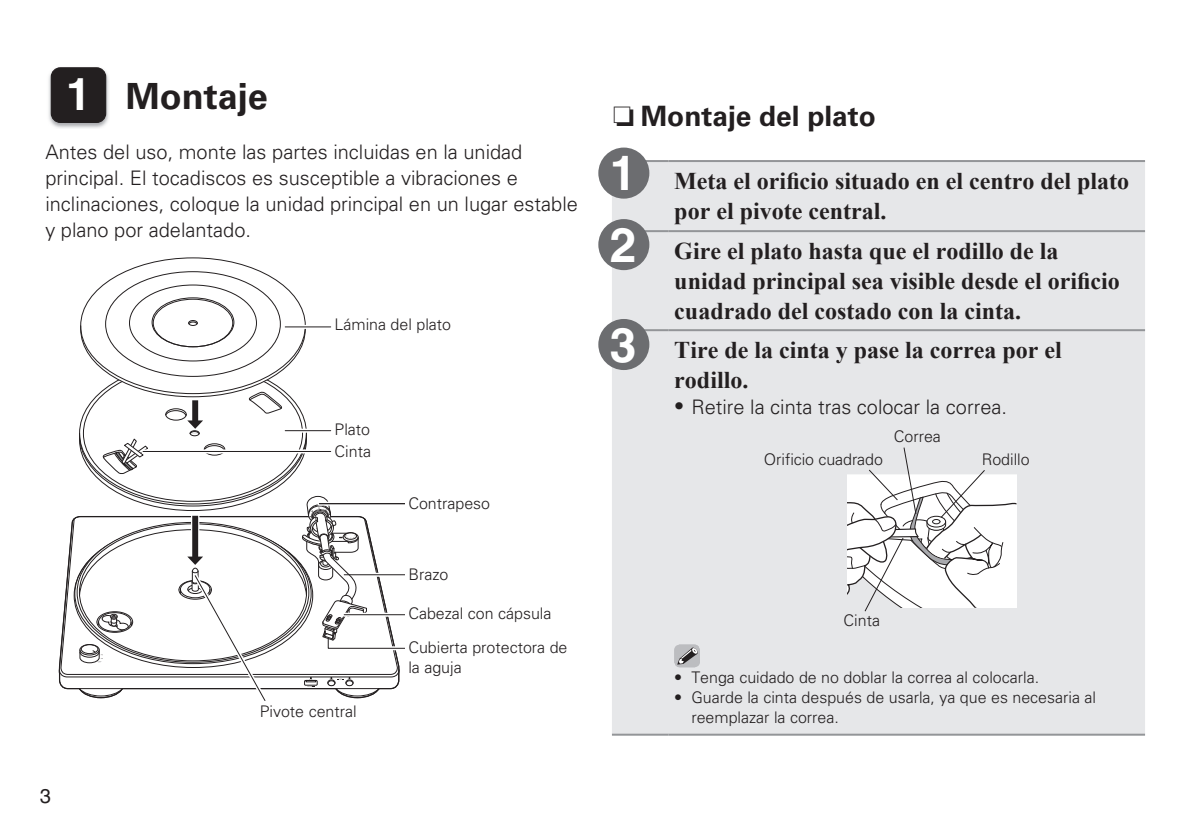
<style>
.page{position:relative;width:1191px;height:840px;background:#fff}
.page>*{position:absolute;margin:0;border:0;box-sizing:border-box;transform-origin:0 0}
.t1{font:700 48px "Helvetica LT Std";color:#fff}
.t2{font:700 36px "Univers LTCYR 65";color:#231f20}
.t3{font:700 28px "Univers LTCYR 65";color:#231f20}
.t4{font:700 24px/30px "Times New Roman";color:#231f20}
.t5{font:300 20px/26px "Univers LTCYR 45";color:#231f20}
.t6{font:20px "Helvetica LT Std";color:#231f20}
.t7{font:300 16px/20px "Univers LTCYR 45";color:#231f20}
.s1{font-family:"Helvetica LT Std";font-size:44.8px;color:#fff}
.s2{font-family:"Marks For Denon";font-weight:400}
.s3{font-family:"Univers LT Std"}
</style>
<div class="page">
<img style="left:48px;top:68px;width:61px;height:60px">
<div style="left:51px;top:68px;width:55px;height:54px;background:#231f20;border-radius:9px"></div>
<div style="left:51px;top:67px;width:55px;height:56px;border:1px solid #231f20;border-radius:9px"></div>
<div style="left:612px;top:162px;width:533px;height:571px;background:#e6e7e9"></div>
<hr style="left:612px;top:329px;width:56px;height:2px;background:#939598">
<hr style="left:612px;top:733px;width:56px;height:2px;background:#939598">
<hr style="left:612px;top:230px;width:56px;height:2px;background:#939598">
<hr style="left:668px;top:230px;width:477px;height:2px;background:#939598">
<hr style="left:668px;top:329px;width:477px;height:2px;background:#939598">
<hr style="left:612px;top:160px;width:56px;height:2px;background:#939598">
<hr style="left:668px;top:160px;width:477px;height:2px;background:#939598">
<hr style="left:668px;top:733px;width:477px;height:2px;background:#939598">
<svg style="left:848px;top:446px;width:168px;height:166px"></svg>
<svg style="left:674px;top:644px;width:26px;height:23px"></svg>
<div style="left:598px;top:219px;width:51px;height:51px;background:#6c6d70;border-radius:50%"></div>
<div style="left:598px;top:147px;width:51px;height:51px;background:#6c6d70;border-radius:50%"></div>
<div style="left:598px;top:319px;width:51px;height:51px;background:#6c6d70;border-radius:50%"></div>
<svg style="left:59px;top:257px;width:345px;height:444px"></svg>
<hr style="left:319px;top:503px;width:85px;height:1px;background:#231f20">
<hr style="left:344px;top:574px;width:60px;height:1px;background:#231f20">
<h2 class="t2" style="left:66px;top:71px;width:203px"><span class="s1">1</span> Montaje</h2>
<p class="t5" style="left:45px;top:138px;width:534px">Antes del uso, monte las partes incluidas en la unidad principal. El tocadiscos es susceptible a vibraciones e inclinaciones, coloque la unidad principal en un lugar estable y plano por adelantado.</p>
<p class="t7" style="left:334px;top:314px;width:118px">Lámina del plato</p>
<p class="t6" style="left:40px;top:784px;width:13px">3</p>
<p class="t7" style="left:334px;top:417px;width:38px;line-height:22.2px">Plato<br>Cinta</p>
<p class="t7" style="left:260px;top:700px;width:98px">Pivote central</p>
<p class="t7" style="left:408px;top:492px;width:83px">Contrapeso</p>
<p class="t7" style="left:408px;top:563px;width:41px">Brazo</p>
<p class="t7" style="left:408px;top:602px;width:145px">Cabezal con cápsula</p>
<p class="t7" style="left:408px;top:636px;width:161px">Cubierta protectora de la aguja</p>
<h3 class="t3" style="left:612px;top:97px;width:265px"><span class="s2">n</span> Montaje del plato</h3>
<h1 class="t1" style="left:610px;top:144px;width:28px">1</h1>
<h1 class="t1" style="left:610px;top:215px;width:28px">2</h1>
<h1 class="t1" style="left:610px;top:315px;width:28px">3</h1>
<h3 class="t4" style="left:674px;top:165px;width:456px">Meta el orificio situado en el centro del plato por el pivote central.</h3>
<h3 class="t4" style="left:674px;top:235px;width:447px">Gire el plato hasta que el rodillo de la unidad principal sea visible desde el orificio cuadrado del costado con la cinta.</h3>
<h3 class="t4" style="left:674px;top:334px;width:389px">Tire de la cinta y pase la correa por el rodillo.</h3>
<p class="t5" style="left:674px;top:393px;width:334px"><span class="s3">•</span> Retire la cinta tras colocar la correa.</p>
<p class="t7" style="left:764px;top:448px;width:120px">Orificio cuadrado</p>
<p class="t7" style="left:893px;top:425px;width:49px">Correa</p>
<p class="t7" style="left:981px;top:449px;width:50px">Rodillo</p>
<p class="t7" style="left:843px;top:609px;width:38px">Cinta</p>
<p class="t7" style="left:674px;top:666px;width:366px"><span class="s3">•</span> Tenga cuidado de no doblar la correa al colocarla.</p>
<p class="t7" style="left:691px;top:686px;width:406px;text-indent:-17px"><span class="s3">•</span> Guarde la cinta después de usarla, ya que es necesaria al reemplazar la correa.</p>
</div>
